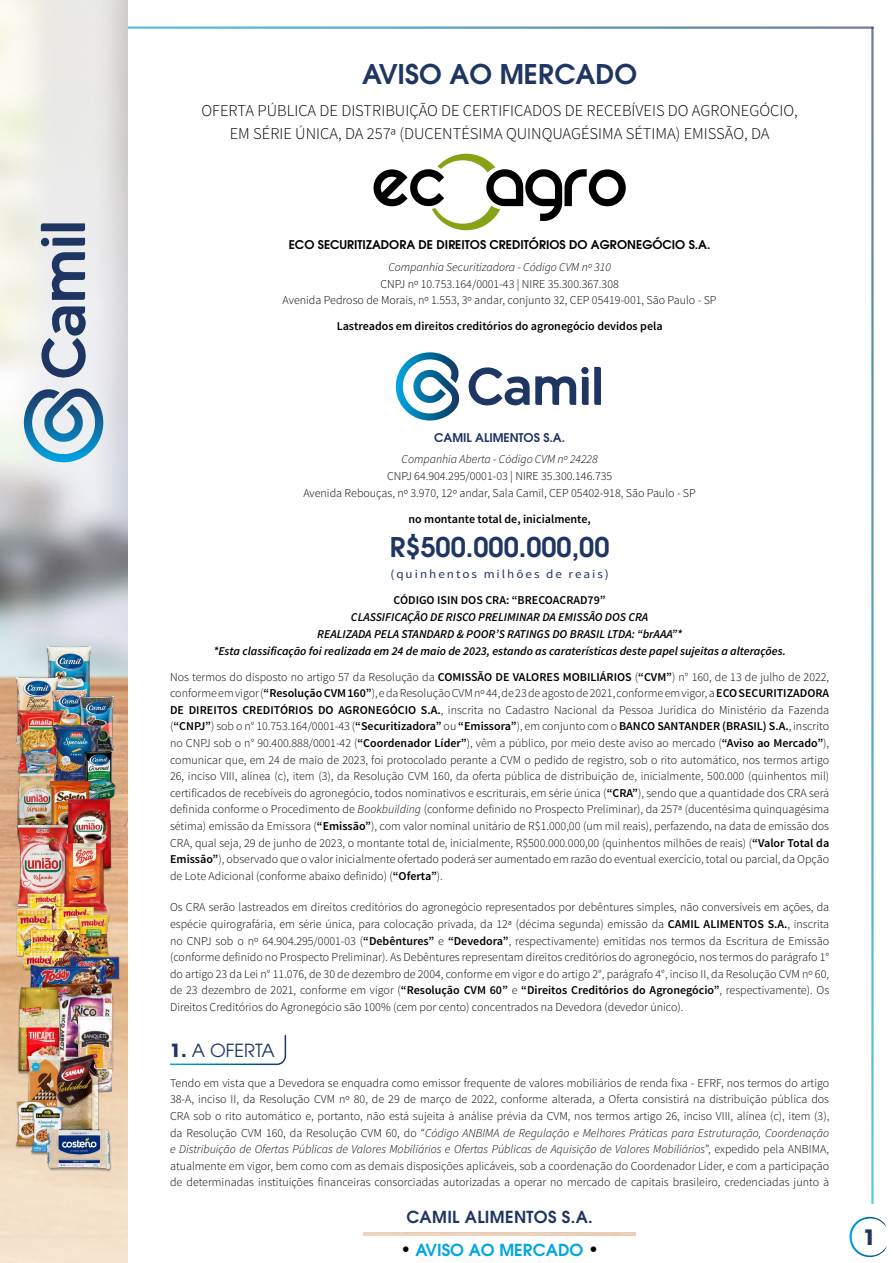
<style>
.page{position:relative;width:893px;height:1263px;background:#fff}
.page>*{position:absolute;margin:0;border:0;box-sizing:border-box;transform-origin:0 0}
.t1{font:600 27px "ITC Avant Garde Pro";color:#1f3562}
.t2{font:700 21px "ITC Avant Garde Pro";color:#1f3562}
.t3{font:18px "ITC Avant Garde Pro";color:#1f3562}
.t4{font:300 16.5px/23.2px "Source Sans Pro";color:#000;text-align:center}
.t5{font:600 16.5px "ITC Avant Garde Pro";letter-spacing:.02em;color:#1f3562}
.t6{font:600 16.5px "ITC Avant Garde Pro";color:#00a6e4}
.t7{font:300 12px/16.6px "Source Sans Pro";color:#000;text-align:justify}
.t8{font:italic 600 12px/17px "Source Sans Pro";color:#000;text-align:center}
.t9{font:600 12px "Source Sans Pro";color:#000}
.t10{font:italic 300 12px "Source Sans Pro";color:#000}
.t11{font:600 12px "ITC Avant Garde Pro";color:#000}
.t12{font:12px "Source Sans Pro";letter-spacing:.15em;color:#1f3562;scale:1.1 1}
.t13{font:600 12px "ITC Avant Garde Pro";color:#1f3562}
.s1{font-weight:600}
.s2{font-style:italic}
.s3{font-weight:700}
.s4{font-size:18px;color:#000}
</style>
<div class="page">
<svg style="left:849px;top:1217px;width:38px;height:40px"></svg>
<div style="left:852px;top:1218px;width:37px;height:37px;background:#fff;border-radius:19px"></div>
<img style="left:0;top:0;width:128px;height:1263px">
<img style="left:46px;top:646px;width:46px;height:50px">
<img style="left:47px;top:647px;width:43px;height:49px">
<img style="left:15px;top:677px;width:44px;height:32px">
<img style="left:17px;top:677px;width:41px;height:32px">
<img style="left:51px;top:689px;width:37px;height:20px">
<img style="left:52px;top:690px;width:35px;height:34px">
<img style="left:15px;top:709px;width:50px;height:68px">
<img style="left:17px;top:709px;width:46px;height:37px">
<img style="left:78px;top:696px;width:37px;height:58px">
<img style="left:79px;top:696px;width:34px;height:54px">
<img style="left:51px;top:724px;width:53px;height:26px">
<img style="left:52px;top:725px;width:50px;height:44px">
<img style="left:16px;top:746px;width:52px;height:25px">
<img style="left:18px;top:746px;width:48px;height:30px">
<img style="left:82px;top:750px;width:31px;height:19px">
<img style="left:84px;top:751px;width:27px;height:18px">
<img style="left:66px;top:769px;width:59px;height:46px">
<svg style="left:24px;top:389px;width:79px;height:74px;background:#8cb5cd"></svg>
<svg style="left:51px;top:252px;width:34px;height:48px;background:#78859f"></svg>
<svg style="left:41px;top:306px;width:45px;height:73px;background:#98a2b6"></svg>
<svg style="left:41px;top:223px;width:44px;height:8px"></svg>
<svg style="left:52px;top:238px;width:33px;height:8px"></svg>
<div style="left:41px;top:238px;width:8px;height:8px;background:#1f3562;border-radius:50%"></div>
<img style="left:16px;top:771px;width:44px;height:38px">
<img style="left:36px;top:776px;width:69px;height:33px">
<img style="left:55px;top:792px;width:67px;height:50px">
<img style="left:57px;top:792px;width:63px;height:50px">
<img style="left:0;top:809px;width:87px;height:97px">
<img style="left:43px;top:842px;width:83px;height:72px">
<img style="left:46px;top:843px;width:77px;height:67px">
<img style="left:27px;top:892px;width:37px;height:13px">
<img style="left:55px;top:905px;width:39px;height:24px">
<img style="left:15px;top:905px;width:40px;height:53px">
<img style="left:31px;top:929px;width:45px;height:21px">
<img style="left:76px;top:913px;width:35px;height:43px">
<img style="left:23px;top:950px;width:68px;height:20px">
<img style="left:70px;top:956px;width:50px;height:23px">
<img style="left:29px;top:964px;width:79px;height:16px">
<img style="left:65px;top:980px;width:46px;height:7px">
<img style="left:65px;top:987px;width:63px;height:88px">
<img style="left:65px;top:988px;width:62px;height:82px">
<img style="left:1px;top:974px;width:64px;height:113px">
<img style="left:4px;top:975px;width:58px;height:107px">
<img style="left:78px;top:1014px;width:34px;height:79px">
<img style="left:24px;top:1052px;width:40px;height:46px">
<img style="left:26px;top:1053px;width:26px;height:53px">
<img style="left:52px;top:1053px;width:54px;height:58px">
<img style="left:55px;top:1054px;width:48px;height:57px">
<img style="left:12px;top:1098px;width:39px;height:52px">
<img style="left:15px;top:1099px;width:33px;height:47px">
<img style="left:29px;top:1106px;width:39px;height:52px">
<img style="left:31px;top:1107px;width:34px;height:46px">
<img style="left:32px;top:1111px;width:93px;height:81px">
<img style="left:35px;top:1112px;width:88px;height:75px">
<svg style="left:170px;top:1035px;width:117px;height:31px"></svg>
<svg style="left:374px;top:154px;width:252px;height:76px"></svg>
<svg style="left:395px;top:352px;width:65px;height:69px"></svg>
<svg style="left:468px;top:367px;width:108px;height:39px"></svg>
<svg style="left:582px;top:367px;width:19px;height:38px"></svg>
<div style="left:581px;top:367px;width:8px;height:7px;background:#1f3562;border-radius:50%"></div>
<h1 class="t1" style="left:362px;top:56px;width:276px">AVISO AO MERCADO</h1>
<h3 class="t4" style="left:201px;top:99px;width:598px">OFERTA PÚBLICA DE DISTRIBUIÇÃO DE CERTIFICADOS DE RECEBÍVEIS DO AGRONEGÓCIO,<br>EM SÉRIE ÚNICA, DA 257ª (DUCENTÉSIMA QUINQUAGÉSIMA SÉTIMA) EMISSÃO, DA</h3>
<p class="t11" style="left:289px;top:237px;width:423px">ECO SECURITIZADORA DE DIREITOS CREDITÓRIOS DO AGRONEGÓCIO S.A.</p>
<p class="t10" style="left:388px;top:259px;width:224px">Companhia Securitizadora - Código CVM nº 310</p>
<p class="t7" style="left:283px;top:275px;width:436px;text-align:center">CNPJ nº 10.753.164/0001-43 | NIRE 35.300.367.308<br>Avenida Pedroso de Morais, nº 1.553, 3º andar, conjunto 32, CEP 05419-001, São Paulo - SP</p>
<p class="t9" style="left:337px;top:319px;width:327px">Lastreados em direitos creditórios do agronegócio devidos pela</p>
<p class="t13" style="left:434px;top:429px;width:133px">CAMIL ALIMENTOS S.A.</p>
<p class="t10" style="left:402px;top:452px;width:198px">Companhia Aberta - Código CVM nº 24228</p>
<p class="t7" style="left:303px;top:468px;width:394px;text-align:center">CNPJ 64.904.295/0001-03 | NIRE 35.300.146.735<br>Avenida Rebouças, nº 3.970, 12º andar, Sala Camil, CEP 05402-918, São Paulo - SP</p>
<p class="t9" style="left:408px;top:511px;width:184px">no montante total de, inicialmente,</p>
<h1 class="t1" style="left:390px;top:529px;width:221px">R$500.000.000,00</h1>
<p class="t12" style="left:390px;top:567px;width:200px">(quinhentos milhões de reais)</p>
<p class="t9" style="left:394px;top:593px;width:214px">CÓDIGO ISIN DOS CRA: “BRECOACRAD79”</p>
<p class="t8" style="left:213px;top:609px;width:574px">CLASSIFICAÇÃO DE RISCO PRELIMINAR DA EMISSÃO DOS CRA<br>REALIZADA PELA STANDARD &amp; POOR’S RATINGS DO BRASIL LTDA: “brAAA”*<br>*Esta classificação foi realizada em 24 de maio de 2023, estando as caraterísticas deste papel sujeitas a alterações.</p>
<p class="t7" style="left:170px;top:668px;width:661px">Nos termos do disposto no artigo 57 da Resolução da <span class="s1">COMISSÃO DE VALORES MOBILIÁRIOS</span> (<span class="s1">“CVM”</span>) n° 160, de 13 de julho de 2022, conforme em vigor (<span class="s1">“Resolução CVM 160”</span>), e da Resolução CVM nº 44, de 23 de agosto de 2021, conforme em vigor, a <span class="s1">ECO SECURITIZADORA DE DIREITOS CREDITÓRIOS DO AGRONEGÓCIO S.A.</span>, inscrita no Cadastro Nacional da Pessoa Jurídica do Ministério da Fazenda (<span class="s1">“CNPJ”</span>) sob o n° 10.753.164/0001-43 (<span class="s1">“Securitizadora”</span> ou <span class="s1">“Emissora”</span>), em conjunto com o <span class="s1">BANCO SANTANDER (BRASIL) S.A.</span>, inscrito no CNPJ sob o n° 90.400.888/0001-42 (<span class="s1">“Coordenador Líder”</span>), vêm a público, por meio deste aviso ao mercado (<span class="s1">“Aviso ao Mercado”</span>), comunicar que, em 24 de maio de 2023, foi protocolado perante a CVM o pedido de registro, sob o rito automático, nos termos artigo 26, inciso VIII, alínea (c), item (3), da Resolução CVM 160, da oferta pública de distribuição de, inicialmente, 500.000 (quinhentos mil) certificados de recebíveis do agronegócio, todos nominativos e escriturais, em série única (<span class="s1">“CRA”</span>), sendo que a quantidade dos CRA será definida conforme o Procedimento de <span class="s2">Bookbuilding</span> (conforme definido no Prospecto Preliminar), da 257ª (ducentésima quinquagésima sétima) emissão da Emissora (<span class="s1">“Emissão”</span>), com valor nominal unitário de R$1.000,00 (um mil reais), perfazendo, na data de emissão dos CRA, qual seja, 29 de junho de 2023, o montante total de, inicialmente, R$500.000.000,00 (quinhentos milhões de reais) (<span class="s1">“Valor Total da Emissão”</span>), observado que o valor inicialmente ofertado poderá ser aumentado em razão do eventual exercício, total ou parcial, da Opção de Lote Adicional (conforme abaixo definido) (<span class="s1">“Oferta”</span>).</p>
<p class="t7" style="left:170px;top:899px;width:661px">Os CRA serão lastreados em direitos creditórios do agronegócio representados por debêntures simples, não conversíveis em ações, da espécie quirografária, em série única, para colocação privada, da 12ª (décima segunda) emissão da <span class="s1">CAMIL ALIMENTOS S.A.</span>, inscrita no CNPJ sob o nº 64.904.295/0001-03 (<span class="s1">“Debêntures”</span> e <span class="s1">“Devedora”</span>, respectivamente) emitidas nos termos da Escritura de Emissão (conforme definido no Prospecto Preliminar). As Debêntures representam direitos creditórios do agronegócio, nos termos do parágrafo 1° do artigo 23 da Lei n° 11.076, de 30 de dezembro de 2004, conforme em vigor e do artigo 2°, parágrafo 4°, inciso II, da Resolução CVM nº 60, de 23 dezembro de 2021, conforme em vigor (<span class="s1">“Resolução CVM 60”</span> e <span class="s1">“Direitos Creditórios do Agronegócio”</span>, respectivamente). Os Direitos Creditórios do Agronegócio são 100% (cem por cento) concentrados na Devedora (devedor único).</p>
<h3 class="t3" style="left:170px;top:1039px;width:106px"><span class="s3">1.</span> A OFERTA</h3>
<p class="t7" style="left:170px;top:1074px;width:661px">Tendo em vista que a Devedora se enquadra como emissor frequente de valores mobiliários de renda fixa - EFRF, nos termos do artigo 38-A, inciso II, da Resolução CVM nº 80, de 29 de março de 2022, conforme alterada, a Oferta consistirá na distribuição pública dos CRA sob o rito automático e, portanto, não está sujeita à análise prévia da CVM, nos termos artigo 26, inciso VIII, alínea (c), item (3), da Resolução CVM 160, da Resolução CVM 60, do “<span class="s2">Código ANBIMA de Regulação e Melhores Práticas para Estruturação, Coordenação e Distribuição de Ofertas Públicas de Valores Mobiliários e Ofertas Públicas de Aquisição de Valores Mobiliários</span>”, expedido pela ANBIMA, atualmente em vigor, bem como com as demais disposições aplicáveis, sob a coordenação do Coordenador Líder, e com a participação de determinadas instituições financeiras consorciadas autorizadas a operar no mercado de capitais brasileiro, credenciadas junto à</p>
<h3 class="t5" style="left:406px;top:1206px;width:188px">CAMIL ALIMENTOS S.A.</h3>
<h3 class="t6" style="left:400px;top:1239px;width:200px"><span class="s4">•</span> AVISO AO MERCADO <span class="s4">•</span></h3>
<h2 class="t2" style="left:863px;top:1223px;width:14px">1</h2>
</div>
